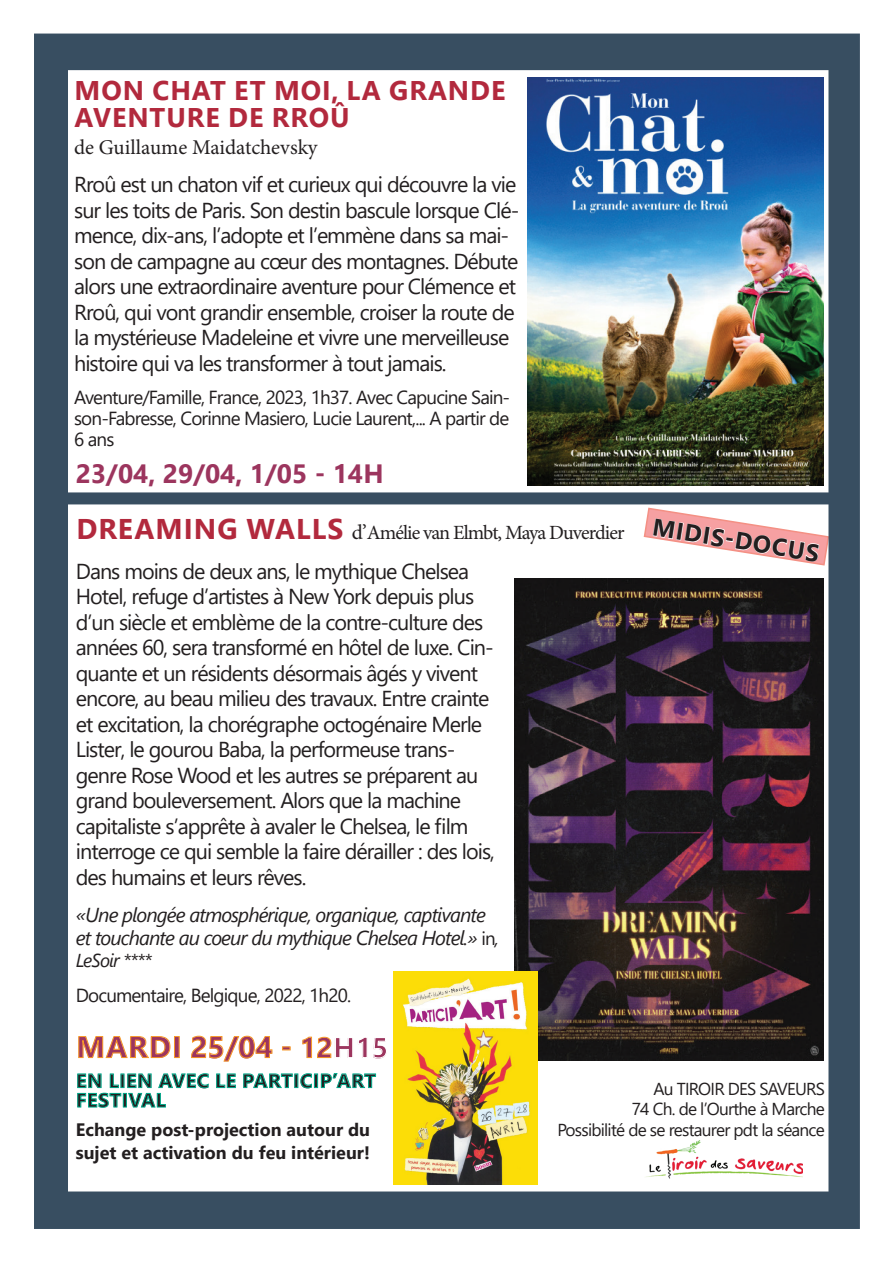
<style>
.page{position:relative;width:893px;height:1263px;background:#fff}
.page>*{position:absolute;margin:0;border:0;box-sizing:border-box;transform-origin:0 0}
.t1{font:700 30px "Segoe UI";color:#9c355e}
.t2{font:700 27px/27px "Segoe UI";letter-spacing:.035em;color:#b2293d}
.t3{font:700 26.4px "Segoe UI";color:#9c355e}
.t4{font:700 24px "Segoe UI";color:#231f20}
.t5{font:21.6px/25.5px "Segoe UI";letter-spacing:-.045em;color:#231f20}
.t6{font:21px "Minion Pro";letter-spacing:-.005em;color:#231f20}
.t7{font:italic 20.1px/22.5px "Segoe UI";letter-spacing:-.045em;color:#231f20}
.t8{font:20.1px "Minion Pro";letter-spacing:-.045em;color:#231f20}
.t9{font:700 19.5px "Segoe UI";letter-spacing:.035em;color:#231f20}
.t10{font:18.9px/21px "Segoe UI";letter-spacing:-.045em;color:#231f20;text-align:justify}
.t11{font:italic 18.75px "Segoe UI";letter-spacing:-.045em;color:#231f20}
.t12{font:700 18px/23.4px "Segoe UI";color:#231f20}
.t13{font:17.25px/20.2px "Segoe UI";letter-spacing:-.045em;color:#231f20;text-align:right}
.s1{font-family:"Segoe UI";font-weight:700;font-size:28.5px;color:#b2293d}
.s2{font-size:21px}
.s3{font-style:normal;font-size:18.75px}
.s4{font-size:18.75px}
.s5{font-size:28.5px}
</style>
<div class="page">
<img style="left:34px;top:34px;width:826px;height:1195px">
<p class="t2" style="left:75px;top:75px;width:432px">MON CHAT ET MOI, LA GRANDE<br>AVENTURE DE RROÛ</p>
<p class="t6" style="left:74px;top:134px;width:245px">de Guillaume Maidatchevsky</p>
<p class="t5" style="left:74px;top:170px;width:447px">Rroû est un chaton vif et curieux qui découvre la vie sur les toits de Paris. Son destin bascule lorsque Clé&shy;mence, dix-ans, l’adopte et l’emmène dans sa mai&shy;son de campagne au cœur des montagnes. Débute alors une extraordinaire aventure pour Clémence et Rroû, qui vont grandir ensemble, croiser la route de la mystérieuse Madeleine et vivre une merveilleuse histoire qui va les transformer à tout jamais.</p>
<p class="t10" style="left:74px;top:385px;width:438px">Aventure/Famille, France, 2023, 1h37. Avec Capucine Sain&shy;son-Fabresse, Corinne Masiero, Lucie Laurent,... A partir de 6 ans</p>
<p class="t3" style="left:76px;top:449px;width:310px">23/04, 29/04, 1/05 - 14H</p>
<p class="t8" style="left:76px;top:519px;width:550px"><span class="s1">DR EA MI NG WALL S</span> <span class="s2">d’</span>Amélie van Elmbt, Maya Duverdier</p>
<p class="t5" style="left:76px;top:556px;width:421px">Dans moins de deux ans, le mythique Chelsea Hotel, refuge d’artistes à New York depuis plus d’un siècle et emblème de la contre-culture des années 60, sera transformé en hôtel de luxe. Cin&shy;quante et un résidents désormais âgés y vivent encore, au beau milieu des travaux. Entre crainte et excitation, la chorégraphe octogénaire Merle Lister, le gourou Baba, la performeuse trans&shy;genre Rose Wood et les autres se préparent au grand bouleversement. Alors que la machine capitaliste s’apprête à avaler le Chelsea, le film interroge ce qui semble la faire dérailler : des lois, des humains et leurs rêves.</p>
<p class="t7" style="left:76px;top:900px;width:425px">«Une plongée atmosphérique, organique, captivante et touchante au coeur du mythique Chelsea Hotel.» <span class="s3">in</span><span class="s4">,</span></p>
<p class="t11" style="left:76px;top:943px;width:78px">LeSoir ****</p>
<p class="t10" style="left:76px;top:983px;width:277px">Documentaire, Belgique, 2022, 1h20.</p>
<h1 class="t1" style="left:76px;top:1018px;width:25px">MAR</h1>
<h1 class="t1" style="left:149px;top:1018px;width:241px">DI 25/04 <span class="s5">- 12H15</span></h1>
<p class="t9" style="left:76px;top:1062px;width:190px">EN LI EN AVEC LE PARTI</p>
<p class="t9" style="left:300px;top:1062px;width:64px">CI P’ART</p>
<p class="t9" style="left:76px;top:1082px;width:79px">FESTIVAL</p>
<p class="t12" style="left:76px;top:1116px;width:296px">ECHANGE POST-PROJECTION AUTOUR DU<br>SUJET ET ACTIVATION DU FEU INTÉRIEUR!</p>
<p class="t4" style="left:656px;top:504px;width:170px;rotate:9deg">MIDIS-DOCUS</p>
<p class="t13" style="left:557px;top:1077px;width:269px">Au TIROIR DES SAVEURS<br>74 Ch. de l’Ourthe à Marche<br>Possibilité de se restaurer pdt la séance</p>
</div>
